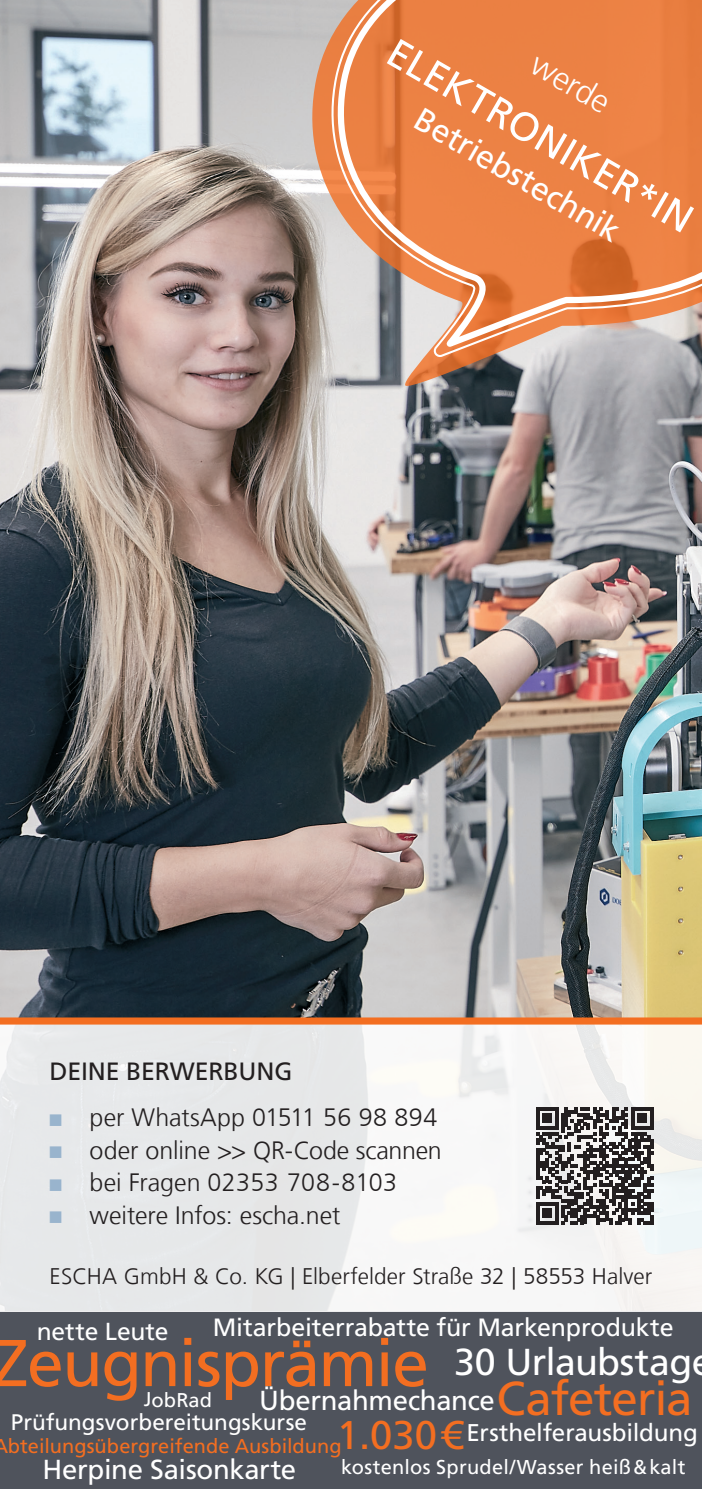
<style>
.page{position:relative;width:702px;height:1489px;background:#fff}
.page>*{position:absolute;margin:0;border:0;box-sizing:border-box;transform-origin:0 0}
.t1{font:66px "Frutiger LT Com";letter-spacing:-.025em;color:#f36e21}
.t2{font:47.5px "Frutiger LT Com";letter-spacing:-.02em;color:#f36e21}
.t3{font:40px "Frutiger LT Com";color:#fff}
.Bubble{font:40px "Frutiger LT Com";color:#f36e21}
.t4{font:37.5px "Frutiger LT Com";letter-spacing:-.02em;color:#fff}
.t5{font:32.5px "Frutiger LT Com";color:#fff}
.t6{font:300 32.5px "Frutiger LT Com";color:#fff}
.t7{font:27.5px "Frutiger LT Com";letter-spacing:-.015em;color:#fff}
.t8{font:300 25px "Frutiger LT Com";color:#231f20}
.t9{font:25px "Frutiger LT Com";letter-spacing:-.005em;color:#fff}
.t10{font:25px "Frutiger LT Com";letter-spacing:-.01em;color:#231f20}
.t11{font:24.5px "Frutiger LT Com";letter-spacing:-.005em;color:#fff}
.t12{font:24.25px "Frutiger LT Com";letter-spacing:-.005em;color:#fff}
.t13{font:300 22.5px "Frutiger LT Com";color:#231f20}
.t14{font:22.5px "Frutiger LT Com";color:#fff}
.t15{font:20px "Frutiger LT Com";letter-spacing:.01em;color:#fff}
.t16{font:20px "Frutiger LT Com";color:#f36e21}
.s1{color:#99b4cd}
</style>
<div class="page">
<img style="left:0;top:0;width:702px;height:1017px">
<div style="left:0;top:1311px;width:702px;height:177px;background:#4f535c"></div>
<div style="left:0;top:1020px;width:702px;height:291px;background:linear-gradient(to right,#e3e5e7,#f9f7f5)"></div>
<svg style="left:536px;top:1106px;width:117px;height:118px"></svg>
<div style="left:0;top:1017px;width:702px;height:7px;background:#f36e21"></div>
<svg style="left:297px;top:0;width:405px;height:391px;background:#a39c98"></svg>
<svg style="left:315px;top:0;width:387px;height:358px;background:#c7b2a6"></svg>
<svg style="left:319px;top:0;width:383px;height:352px;background:#e68f5e"></svg>
<p class="t3" style="left:402px;top:29px;width:347px;rotate:30deg">ELEKTRONIKER*IN</p>
<p class="t6" style="left:543px;top:45px;width:87px;rotate:30deg">werde</p>
<p class="t5" style="left:426px;top:100px;width:234px;rotate:30deg">Betriebstechnik</p>
<p class="t10" style="left:50px;top:1056px;width:244px">DEINE BERWERBUNG</p>
<p class="t8" style="left:50px;top:1103px;width:389px"><span class="s1">■</span> per WhatsApp 01511 56 98 894</p>
<p class="t8" style="left:50px;top:1135px;width:394px"><span class="s1">■</span> oder online &gt;&gt; QR-Code scannen</p>
<p class="t8" style="left:50px;top:1168px;width:349px"><span class="s1">■</span> bei Fragen 02353 708-8103</p>
<p class="t8" style="left:50px;top:1200px;width:292px"><span class="s1">■</span> weitere Infos: escha.net</p>
<p class="t13" style="left:50px;top:1262px;width:604px">ESCHA GmbH &amp; Co. KG | Elberfelder Straße 32 | 58553 Halver</p>
<p class="t9" style="left:213px;top:1312px;width:462px">Mitarbeiterrabatte für Markenprodukte</p>
<p class="t4" style="left:454px;top:1339px;width:239px">30 Urlaubstag</p>
<p class="t11" style="left:37px;top:1316px;width:133px">nette Leute</p>
<p class="t1" style="left:-8px;top:1324px;width:438px">Zeugnisprämie</p>
<p class="t2" style="left:496px;top:1369px;width:198px">Cafeteria</p>
<p class="t7" style="left:259px;top:1384px;width:237px">Übernahmechance</p>
<p class="t12" style="left:466px;top:1417px;width:233px">Ersthelferausbildung</p>
<p class="t15" style="left:341px;top:1454px;width:346px">kostenlos Sprudel/Wasser heiß&amp;kalt</p>
<p class="t15" style="left:144px;top:1387px;width:70px">JobRad</p>
<p class="t14" style="left:11px;top:1408px;width:298px">Prüfungsvorbereitungskurse</p>
<p class="Bubble" style="left:337px;top:1411px;width:128px">1.030€</p>
<p class="t16" style="left:-7px;top:1433px;width:350px">Abteilungsübergreifende Ausbildung</p>
<p class="t7" style="left:43px;top:1453px;width:255px">Herpine Saisonkarte</p>
</div>
